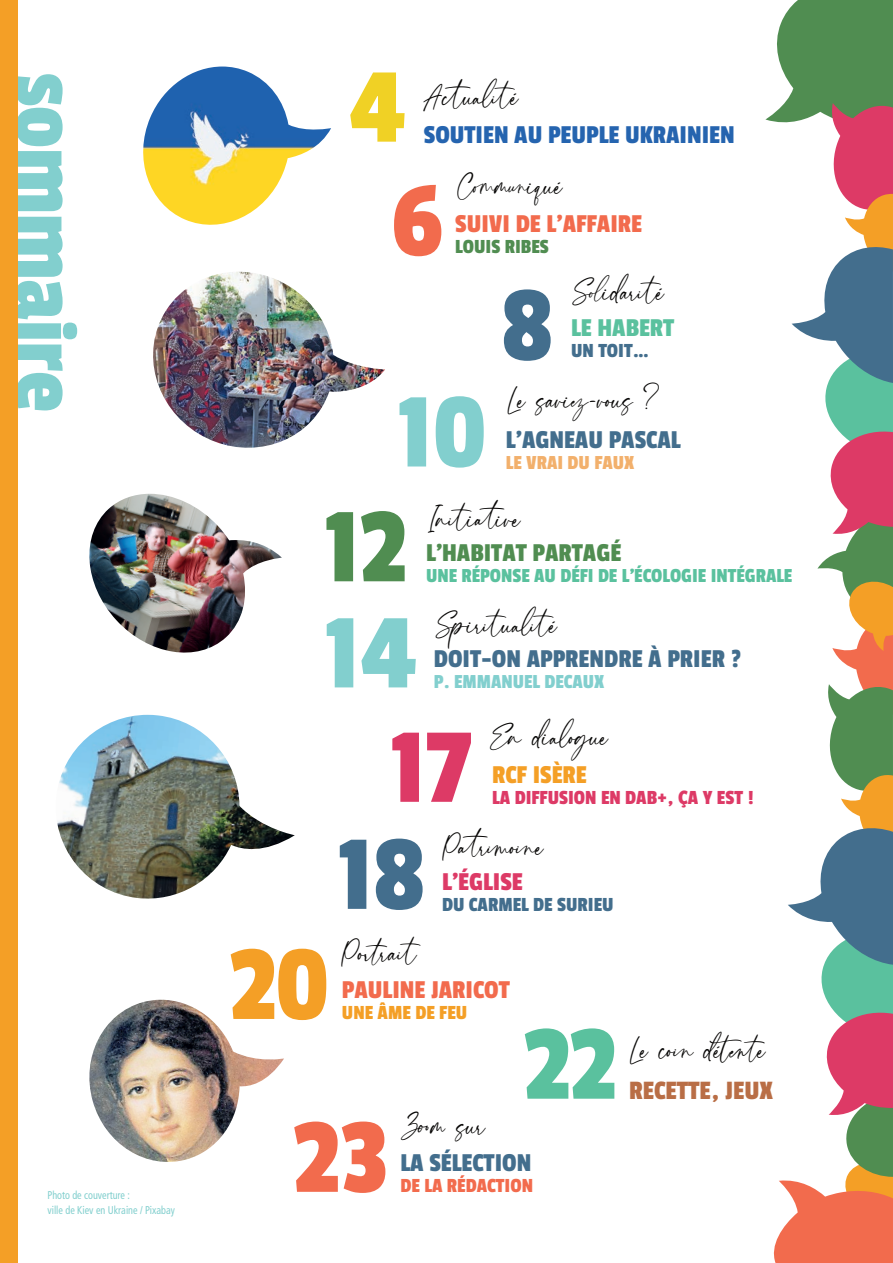
<style>
.page{position:relative;width:893px;height:1263px;background:#fff}
.page>*{position:absolute;margin:0;border:0;box-sizing:border-box;transform-origin:0 0}
.Légende_image_blanc{font:111.3px "Passion One";color:#82cfce}
.Légende_image_blanc-2{font:111.3px "Passion One";color:#436e8d}
.Légende_image_blanc-3{font:111.3px "Passion One";color:#f26b4d}
.Légende_image_blanc-4{font:111.3px "Passion One";color:#dd3a66}
.Légende_image_blanc-5{font:111.3px "Passion One";color:#5ac19e}
.Légende_image_blanc-6{font:111.3px "Passion One";color:#508d51}
.Légende_image_blanc-7{font:111.3px "Passion One";color:#f49f26}
.Légende_image_blanc-8{font:111.3px "Passion One";color:#f0d125}
.Légende_image_blanc-9{font:93px "Passion One";color:#82cfce}
.Titre_de_rubrique{font:34.8px "Santana";color:#070605}
.Titre_de_page{font:27.9px "Passion One";color:#b96e46}
.Sous-titre_de_page{font:27px "Passion One";color:#436e8d}
.Titre_de_page-2{font:27px "Passion One";color:#f26b4d}
.Titre_de_page-3{font:27px "Passion One";color:#2564af}
.Sous-titre_de_page-2{font:27px "Passion One";color:#508d51}
.Titre_de_page-4{font:27px "Passion One";color:#436e8d}
.Titre_de_page-5{font:27px "Passion One";color:#f49f26}
.Titre_de_page-6{font:27px "Passion One";color:#5ac19e}
.Sous-titre_de_page-3{font:27px "Passion One";color:#dd3a66}
.Sous-titre_de_page-4{font:21px "Passion One";color:#dd3a66}
.Sous-titre_de_page-5{font:21px "Passion One";color:#436e8d}
.Titre_de_page-7{font:21px "Passion One";color:#f26b4d}
.Titre_de_page-8{font:21px "Passion One";color:#f49f26}
.Titre_de_page-9{font:21px "Passion One";color:#508d51}
.Titre_de_page-10{font:21px "Passion One";color:#436e8d}
.Sous-titre_de_page-6{font:20.85px "Passion One";color:#5ac19e}
.Sous-titre_de_page-7{font:20.85px "Passion One";color:#82cfce}
.Sous-titre_de_page-8{font:20.85px "Passion One";color:#f2b06c}
.Crédit_photo{font:condensed 11.25px/15px "Frutiger LT Std";color:#82cfce;scale:.9 1}
</style>
<div class="page">
<svg style="left:765px;top:0;width:128px;height:1263px"></svg>
<div style="left:0;top:0;width:17px;height:1263px;background:#f49f26"></div>
<img style="left:143px;top:67px;width:188px;height:158px">
<img style="left:153px;top:272px;width:232px;height:176px">
<img style="left:89px;top:494px;width:193px;height:159px">
<img style="left:89px;top:1000px;width:195px;height:162px">
<img style="left:57px;top:715px;width:238px;height:184px">
<p class="Légende_image_blanc-9" style="left:95px;top:74px;width:340px;rotate:90deg">sommaire</p>
<p class="Crédit_photo" style="left:48px;top:1187px;width:143px">Photo de couverture :<br>ville de Kiev en Ukraine / Pixabay</p>
<p class="Légende_image_blanc-8" style="left:349px;top:49px;width:56px">4</p>
<p class="Titre_de_rubrique" style="left:423px;top:77px;width:96px">Actualité</p>
<p class="Titre_de_page-3" style="left:424px;top:120px;width:312px">SOUTIEN AU PEUPLE UKRAINIEN</p>
<p class="Légende_image_blanc-3" style="left:391px;top:162px;width:53px">6</p>
<p class="Titre_de_rubrique" style="left:457px;top:166px;width:106px">Communiqué</p>
<p class="Titre_de_page-2" style="left:455px;top:210px;width:188px">SUIVI DE L’AFFAIRE</p>
<p class="Titre_de_page-9" style="left:455px;top:236px;width:95px">LOUIS RIBES</p>
<p class="Légende_image_blanc-2" style="left:501px;top:267px;width:53px">8</p>
<p class="Titre_de_rubrique" style="left:572px;top:272px;width:92px">Solidarité</p>
<p class="Titre_de_page-6" style="left:571px;top:314px;width:105px">LE HABERT</p>
<p class="Titre_de_page-10" style="left:571px;top:340px;width:79px">UN TOIT…</p>
<p class="Légende_image_blanc" style="left:397px;top:374px;width:90px">10</p>
<p class="Titre_de_rubrique" style="left:508px;top:380px;width:146px">Le saviez-vous ?</p>
<p class="Sous-titre_de_page" style="left:506px;top:426px;width:176px">L’AGNEAU PASCAL</p>
<p class="Sous-titre_de_page-8" style="left:506px;top:452px;width:130px">LE VRAI DU FAUX</p>
<p class="Légende_image_blanc-6" style="left:324px;top:488px;width:83px">12</p>
<p class="Titre_de_rubrique" style="left:428px;top:499px;width:93px">Initiative</p>
<p class="Sous-titre_de_page-2" style="left:426px;top:538px;width:197px">L’HABITAT PARTAGÉ</p>
<p class="Sous-titre_de_page-6" style="left:426px;top:564px;width:368px">UNE RÉPONSE AU DÉFI DE L’ÉCOLOGIE INTÉGRALE</p>
<p class="Légende_image_blanc" style="left:325px;top:594px;width:92px">14</p>
<p class="Titre_de_rubrique" style="left:436px;top:605px;width:122px">Spiritualité</p>
<p class="Sous-titre_de_page" style="left:434px;top:644px;width:309px">DOIT-ON APPRENDRE À PRIER ?</p>
<p class="Sous-titre_de_page-7" style="left:434px;top:670px;width:172px">P. EMMANUEL DECAUX</p>
<p class="Légende_image_blanc-4" style="left:390px;top:709px;width:84px">17</p>
<p class="Titre_de_rubrique" style="left:491px;top:716px;width:117px">En dialogue</p>
<p class="Titre_de_page-5" style="left:492px;top:760px;width:96px">RCF ISÈRE</p>
<p class="Sous-titre_de_page-4" style="left:492px;top:786px;width:263px">LA DIFFUSION EN DAB+, ÇA Y EST !</p>
<p class="Légende_image_blanc-2" style="left:338px;top:816px;width:89px">18</p>
<p class="Titre_de_rubrique" style="left:443px;top:827px;width:101px">Patrimoine</p>
<p class="Sous-titre_de_page-3" style="left:442px;top:867px;width:82px">L’ÉGLISE</p>
<p class="Sous-titre_de_page-5" style="left:442px;top:893px;width:173px">DU CARMEL DE SURIEU</p>
<p class="Légende_image_blanc-7" style="left:230px;top:926px;width:100px">20</p>
<p class="Titre_de_rubrique" style="left:343px;top:933px;width:80px">Portrait</p>
<p class="Titre_de_page-2" style="left:342px;top:975px;width:169px">PAULINE JARICOT</p>
<p class="Titre_de_page-8" style="left:342px;top:1001px;width:127px">UNE ÂME DE FEU</p>
<p class="Légende_image_blanc-5" style="left:524px;top:1006px;width:93px">22</p>
<p class="Titre_de_rubrique" style="left:630px;top:1030px;width:136px">Le coin détente</p>
<p class="Titre_de_page" style="left:629px;top:1075px;width:145px">RECETTE, JEUX</p>
<p class="Légende_image_blanc-3" style="left:293px;top:1099px;width:95px">23</p>
<p class="Titre_de_rubrique" style="left:401px;top:1106px;width:85px">Zoom sur</p>
<p class="Titre_de_page-4" style="left:401px;top:1148px;width:132px">LA SÉLECTION</p>
<p class="Titre_de_page-7" style="left:401px;top:1174px;width:134px">DE LA RÉDACTION</p>
</div>
